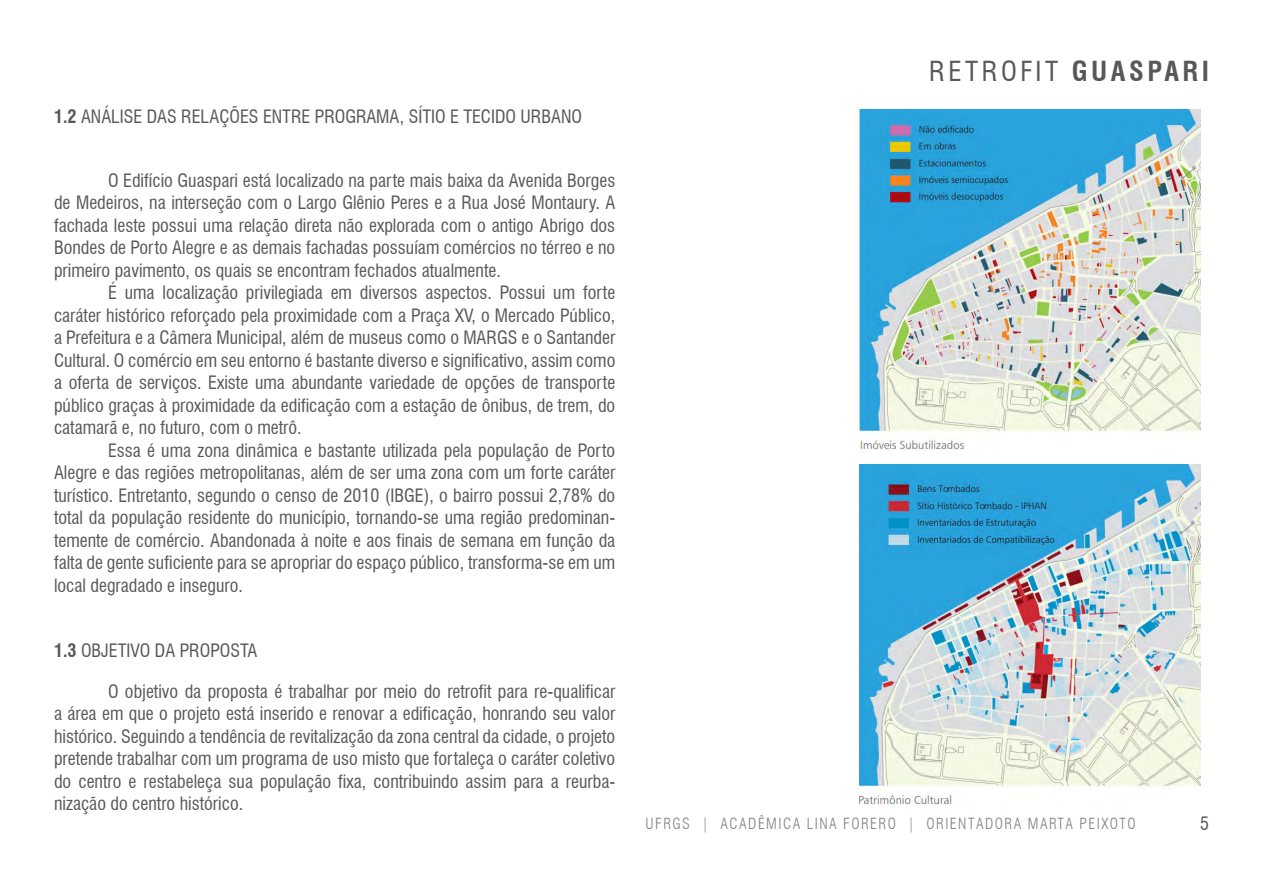
<style>
.page{position:relative;width:1263px;height:893px;background:#fff}
.page>*{position:absolute;margin:0;border:0;box-sizing:border-box;transform-origin:0 0}
.t1{font:condensed 27px "Swiss 721 BT";letter-spacing:.13em;color:#57585a}
.t2{font:condensed 18px/22.5px "Swiss 721 BT";color:#57585a;text-align:justify}
.t3{font:300 condensed 15px "Swiss 721 BT";letter-spacing:.1em;color:#808285}
.s1{font-weight:700}
</style>
<div class="page">
<img style="left:860px;top:110px;width:340px;height:340px">
<img style="left:860px;top:465px;width:340px;height:341px">
<p class="t2" style="left:54px;top:105px;width:530px"><span class="s1">1.2</span> ANÁLISE DAS RELAÇÕES ENTRE PROGRAMA, SÍTIO E TECIDO URBANO</p>
<p class="t2" style="left:54px;top:169px;width:563px;text-indent:54px">O Edifício Guaspari está localizado na parte mais baixa da Avenida Borges de Medeiros, na interseção com o Largo Glênio Peres e a Rua José Montaury. A fachada leste possui uma relação direta não explorada com o antigo Abrigo dos Bondes de Porto Alegre e as demais fachadas possuíam comércios no térreo e no primeiro pavimento, os quais se encontram fechados atualmente.</p>
<p class="t2" style="left:54px;top:282px;width:563px;text-indent:54px">É uma localização privilegiada em diversos aspectos. Possui um forte caráter histórico reforçado pela proximidade com a Praça XV, o Mercado Público, a Prefeitura e a Câmera Municipal, além de museus como o MARGS e o Santander Cultural. O comércio em seu entorno é bastante diverso e significativo, assim como a oferta de serviços. Existe uma abundante variedade de opções de transporte público graças à proximidade da edificação com a estação de ônibus, de trem, do catamarã e, no futuro, com o metrô.</p>
<p class="t2" style="left:54px;top:439px;width:563px;text-indent:54px">Essa é uma zona dinâmica e bastante utilizada pela população de Porto Alegre e das regiões metropolitanas, além de ser uma zona com um forte caráter turístico. Entretanto, segundo o censo de 2010 (IBGE), o bairro possui 2,78% do total da população residente do município, tornando-se uma região predominan&shy;temente de comércio. Abandonada à noite e aos finais de semana em função da falta de gente suficiente para se apropriar do espaço público, transforma-se em um local degradado e inseguro.</p>
<p class="t2" style="left:54px;top:639px;width:205px"><span class="s1">1.3</span> OBJETIVO DA PROPOSTA</p>
<p class="t2" style="left:54px;top:680px;width:563px;text-indent:54px">O objetivo da proposta é trabalhar por meio do retrofit para re-qualificar a área em que o projeto está inserido e renovar a edificação, honrando seu valor histórico. Seguindo a tendência de revitalização da zona central da cidade, o projeto pretende trabalhar com um programa de uso misto que fortaleça o caráter coletivo do centro e restabeleça sua população fixa, contribuindo assim para a reurba&shy;nização do centro histórico.</p>
<h1 class="t1" style="left:929px;top:55px;width:281px">RETROFIT <span class="s1">GUASPARI</span></h1>
<p class="t3" style="left:645px;top:815px;width:492px">UFRGS | ACADÊMICA LINA FORERO | ORIENTADORA MARTA PEIXOTO</p>
<p class="t2" style="left:1200px;top:812px;width:10px">5</p>
</div>
